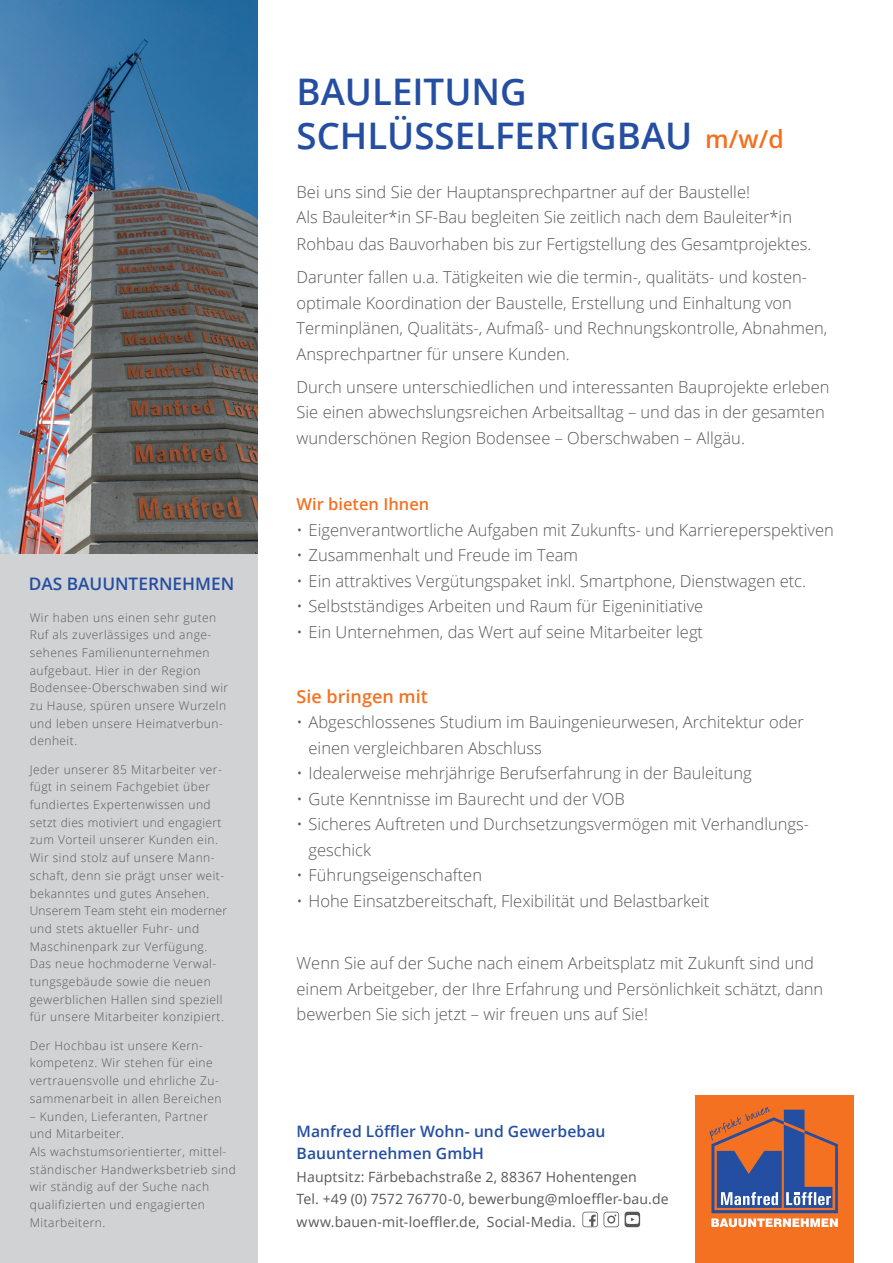
<style>
.page{position:relative;width:893px;height:1263px;background:#fff}
.page>*{position:absolute;margin:0;border:0;box-sizing:border-box;transform-origin:0 0}
.t1{font:600 36.6px/44px "Open Sans";color:#244ea1}
.t2{font:600 18px "Open Sans";color:#f37121}
.t3{font:600 17.25px "Open Sans";color:#244ea1}
.t4{font:300 16.5px/25.5px "Open Sans";color:#57585a}
.t5{font:600 16.5px "Open Sans";color:#f37121}
.t6{font:600 15.75px/22.5px "Open Sans";letter-spacing:.005em;color:#244ea1}
.t7{font:14.1px/22.5px "Open Sans";letter-spacing:.01em;color:#57585a}
.t8{font:300 12px/17.7px "Open Sans";letter-spacing:.04em;color:#57585a}
.s1{font-size:24.75px;color:#f37121}
</style>
<div class="page">
<div style="left:0;top:0;width:257px;height:1263px;background:#d1d2d4"></div>
<img style="left:0;top:0;width:257px;height:553px">
<div style="left:696px;top:1096px;width:158px;height:167px;background:#f37121"></div>
<svg style="left:709px;top:1107px;width:129px;height:120px"></svg>
<svg style="left:582px;top:1212px;width:37px;height:15px"></svg>
<svg style="left:625px;top:1212px;width:15px;height:15px"></svg>
<p class="t3" style="left:29px;top:572px;width:207px">DAS BAUUNTERNEHMEN</p>
<p class="t8" style="left:30px;top:608px;width:200px">Wir haben uns einen sehr guten<br>Ruf als zuverlässiges und ange&shy;sehenes Familienunternehmen aufgebaut. Hier in der Region<br>Bodensee-Oberschwaben sind wir zu Hause, spüren unsere Wurzeln und leben unsere Heimatverbun&shy;denheit.</p>
<p class="t8" style="left:30px;top:760px;width:199px">Jeder unserer 85 Mitarbeiter ver&shy;fügt in seinem Fachgebiet über fundiertes Expertenwissen und setzt dies motiviert und engagiert zum Vorteil unserer Kunden ein.<br>Wir sind stolz auf unsere Mann&shy;schaft, denn sie prägt unser weit&shy;bekanntes und gutes Ansehen.<br>Unserem Team steht ein moderner und stets aktueller Fuhr- und<br>Maschinenpark zur Verfügung.<br>Das neue hochmoderne Verwal&shy;tungsgebäude sowie die neuen gewerblichen Hallen sind speziell für unsere Mitarbeiter konzipiert.</p>
<p class="t8" style="left:30px;top:1036px;width:193px">Der Hochbau ist unsere Kern&shy;kompetenz. Wir stehen für eine vertrauensvolle und ehrliche Zu&shy;sammenarbeit in allen Bereichen</p>
<p class="t8" style="left:30px;top:1107px;width:208px">– Kunden, Lieferanten, Partner<br>und Mitarbeiter.<br>Als wachstumsorientierter, mittel&shy;ständischer Handwerksbetrieb sind wir ständig auf der Suche nach qualifizierten und engagierten<br>Mitarbeitern.</p>
<h1 class="t1" style="left:297px;top:69px;width:489px">BAULEITUNG<br>SCHLÜSSELFERTIGBAU <span class="s1">m/w/d</span></h1>
<p class="t4" style="left:297px;top:178px;width:497px">Bei uns sind Sie der Hauptansprechpartner auf der Baustelle!<br>Als Bauleiter*in SF-Bau begleiten Sie zeitlich nach dem Bauleiter*in</p>
<p class="t4" style="left:297px;top:227px;width:516px;line-height:33px">Rohbau das Bauvorhaben bis zur Fertigstellung des Gesamtprojektes.<br>Darunter fallen u.a. Tätigkeiten wie die termin-, qualitäts- und kosten-</p>
<p class="t4" style="left:297px;top:289px;width:532px">optimale Koordination der Baustelle, Erstellung und Einhaltung von<br>Terminplänen, Qualitäts-, Aufmaß- und Rechnungskontrolle, Abnahmen,<br>Ansprechpartner für unsere Kunden.</p>
<p class="t4" style="left:297px;top:373px;width:534px">Durch unsere unterschiedlichen und interessanten Bauprojekte erleben<br>Sie einen abwechslungsreichen Arbeitsalltag – und das in der gesamten wunderschönen Region Bodensee – Oberschwaben – Allgäu.</p>
<p class="t5" style="left:297px;top:493px;width:134px">Wir bieten Ihnen</p>
<p class="t4" style="left:297px;top:516px;width:539px">• Eigenverantwortliche Aufgaben mit Zukunfts- und Karriereperspektiven</p>
<p class="t4" style="left:297px;top:542px;width:283px">• Zusammenhalt und Freude im Team</p>
<p class="t4" style="left:297px;top:567px;width:511px">• Ein attraktives Vergütungspaket inkl. Smartphone, Dienstwagen etc.</p>
<p class="t4" style="left:297px;top:593px;width:408px">• Selbstständiges Arbeiten und Raum für Eigeninitiative</p>
<p class="t4" style="left:297px;top:618px;width:408px">• Ein Unternehmen, das Wert auf seine Mitarbeiter legt</p>
<p class="t2" style="left:297px;top:684px;width:133px">Sie bringen mit</p>
<p class="t4" style="left:309px;top:709px;width:497px;text-indent:-12px">• Abgeschlossenes Studium im Bauingenieurwesen, Architektur oder einen vergleichbaren Abschluss</p>
<p class="t4" style="left:297px;top:760px;width:457px">• Idealerweise mehrjährige Berufserfahrung in der Bauleitung</p>
<p class="t4" style="left:297px;top:786px;width:330px">• Gute Kenntnisse im Baurecht und der VOB</p>
<p class="t4" style="left:309px;top:811px;width:502px;text-indent:-12px">• Sicheres Auftreten und Durchsetzungsvermögen mit Verhandlungs&shy;geschick</p>
<p class="t4" style="left:297px;top:862px;width:187px">• Führungseigenschaften</p>
<p class="t4" style="left:297px;top:888px;width:414px">• Hohe Einsatzbereitschaft, Flexibilität und Belastbarkeit</p>
<p class="t4" style="left:297px;top:950px;width:528px">Wenn Sie auf der Suche nach einem Arbeitsplatz mit Zukunft sind und einem Arbeitgeber, der Ihre Erfahrung und Persönlichkeit schätzt, dann bewerben Sie sich jetzt – wir freuen uns auf Sie!</p>
<p class="t6" style="left:297px;top:1119px;width:310px">Manfred Löffler Wohn- und Gewerbebau<br>Bauunternehmen GmbH</p>
<p class="t7" style="left:297px;top:1165px;width:374px">Hauptsitz: Färbebachstraße 2, 88367 Hohentengen<br>Tel. +49 (0) 7572 76770-0, bewerbung@mloeffler-bau.de www.bauen-mit-loeffler.de, Social-Media.</p>
</div>
